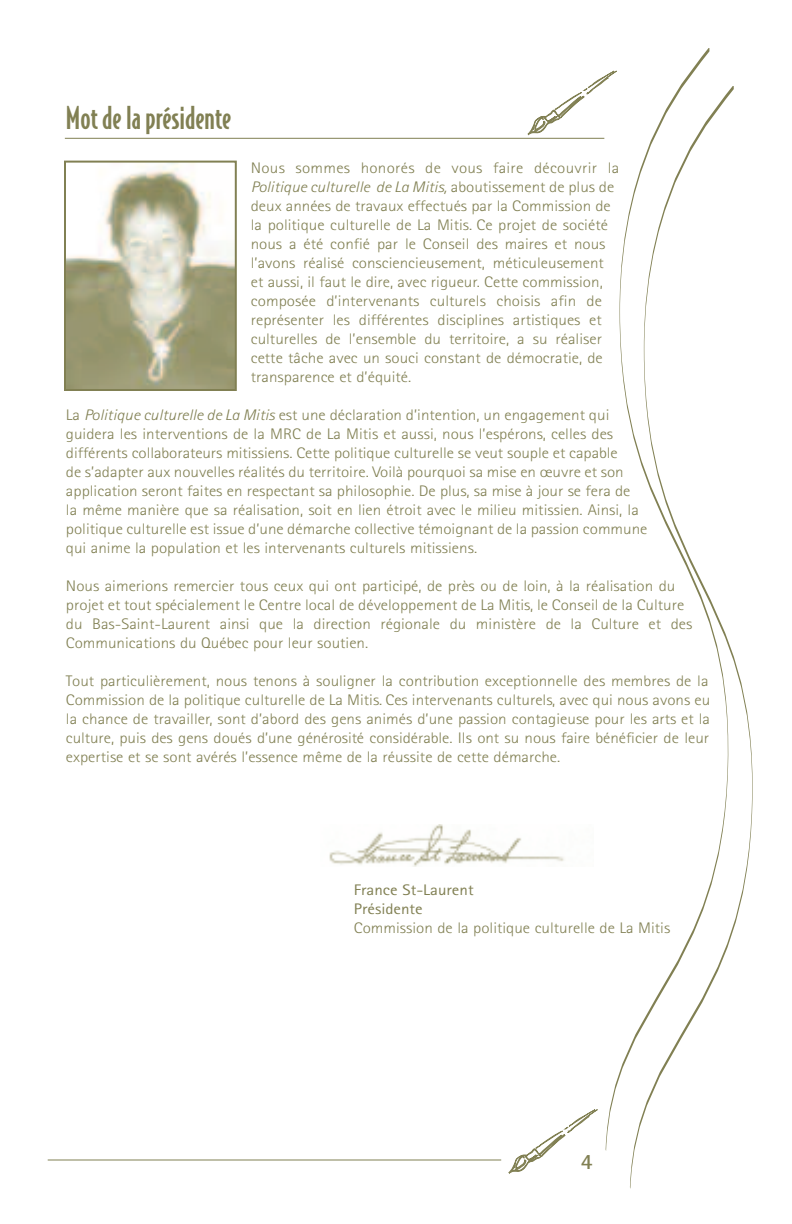
<style>
.page{position:relative;width:792px;height:1224px;background:#fff}
.page>*{position:absolute;margin:0;border:0;box-sizing:border-box;transform-origin:0 0}
.t1{font:500 30px "Bodega Sans";color:#818053}
.t2{font:700 22px "Rotis Sans Serif";color:#818053}
.t3{font:300 15.4px/19px "Rotis Sans Serif";color:#818053;scale:1.11 1}
.t4{font:15.4px/19px "Rotis Sans Serif";color:#818053;scale:1.11 1}
.s1{font-style:italic}
</style>
<div class="page">
<hr style="left:48px;top:1160px;width:453px;height:1px;background:#818053">
<svg style="left:605px;top:49px;width:105px;height:1101px"></svg>
<svg style="left:630px;top:87px;width:123px;height:1101px"></svg>
<img style="left:67px;top:164px;width:167px;height:224px">
<div style="left:64px;top:161px;width:173px;height:230px;border:2px solid #818053"></div>
<hr style="left:65px;top:138px;width:539px;height:1px;background:#818053">
<img style="left:329px;top:824px;width:235px;height:43px">
<svg style="left:523px;top:65px;width:98px;height:74px"></svg>
<svg style="left:508px;top:1109px;width:90px;height:65px"></svg>
<h1 class="t1" style="left:66px;top:101px;width:167px">Mot de la présidente</h1>
<p class="t3" style="left:251px;top:160px;width:333px">Nous sommes honorés de vous faire découvrir la <span class="s1">Politique culturelle de La Mitis,</span> aboutissement de plus de deux années de travaux effectués par la Commission de la politique culturelle de La Mitis. Ce projet de société nous a été confié par le Conseil des maires et nous l’avons réalisé consciencieusement, méticuleusement et aussi, il faut le dire, avec rigueur. Cette commission, composée d’intervenants culturels choisis afin de représenter les différentes disciplines artistiques et culturelles de l’ensemble du territoire, a su réaliser cette tâche avec un souci constant de démocratie, de transparence et d’équité.</p>
<p class="t3" style="left:66px;top:407px;width:525px">La <span class="s1">Politique culturelle de La Mitis</span> est une déclaration d’intention, un engagement qui guidera les interventions de la MRC de La Mitis et aussi, nous l’espérons, celles des différents collaborateurs mitissiens. Cette politique culturelle se veut souple et capable<br>de s’adapter aux nouvelles réalités du territoire. Voilà pourquoi sa mise en œuvre et son application seront faites en respectant sa philosophie. De plus, sa mise à jour se fera de<br>la même manière que sa réalisation, soit en lien étroit avec le milieu mitissien. Ainsi, la politique culturelle est issue d’une démarche collective témoignant de la passion commune qui anime la population et les intervenants culturels mitissiens.</p>
<p class="t3" style="left:66px;top:578px;width:566px">Nous aimerions remercier tous ceux qui ont participé, de près ou de loin, à la réalisation du projet et tout spécialement le Centre local de développement de La Mitis, le Conseil de la Culture du Bas-Saint-Laurent ainsi que la direction régionale du ministère de la Culture et des Communications du Québec pour leur soutien.</p>
<p class="t3" style="left:66px;top:673px;width:582px;text-align:justify">Tout particulièrement, nous tenons à souligner la contribution exceptionnelle des membres de la Commission de la politique culturelle de La Mitis. Ces intervenants culturels, avec qui nous avons eu la chance de travailler, sont d’abord des gens animés d’une passion contagieuse pour les arts et la culture, puis des gens doués d’une générosité considérable. Ils ont su nous faire bénéficier de leur expertise et se sont avérés l’essence même de la réussite de cette démarche.</p>
<p class="t4" style="left:354px;top:882px;width:109px">France St-Laurent<br>Présidente</p>
<p class="t3" style="left:354px;top:920px;width:286px">Commission de la politique culturelle de La Mitis</p>
<h2 class="t2" style="left:581px;top:1153px;width:13px">4</h2>
</div>
